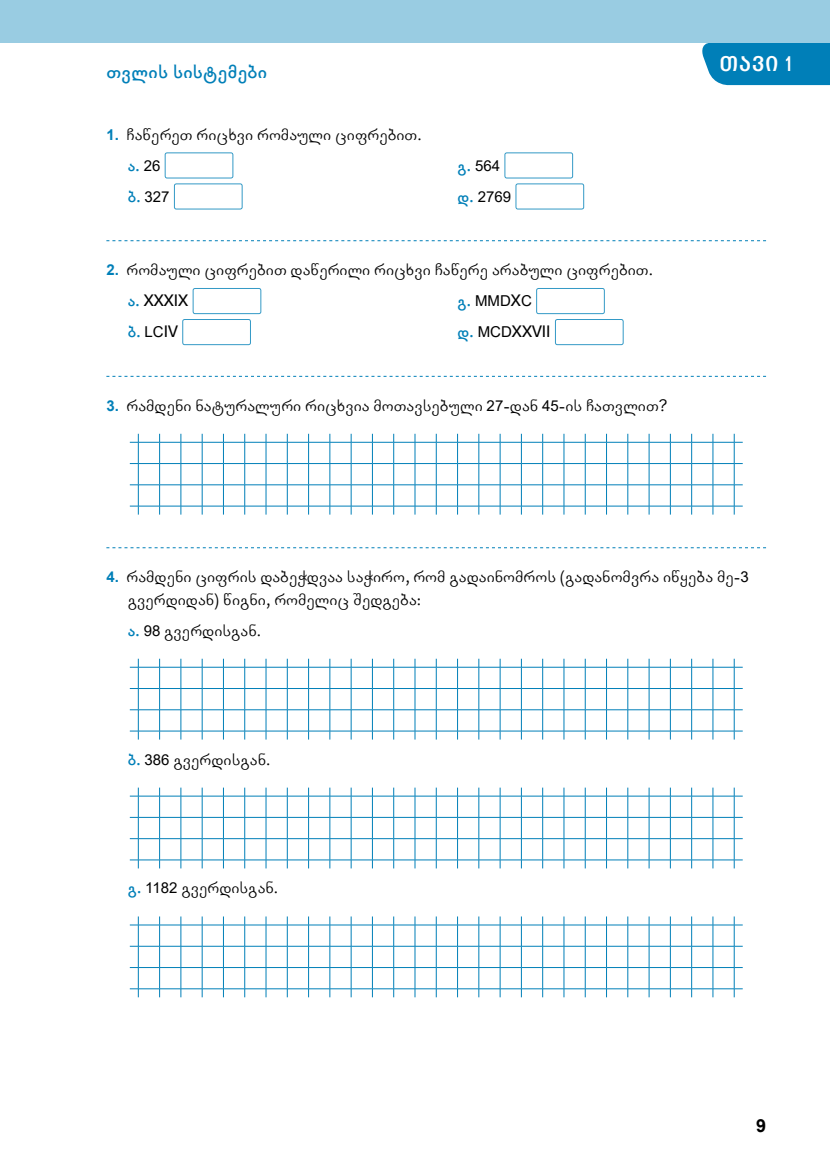
<style>
.page{position:relative;width:830px;height:1170px;background:#fff}
.page>*{position:absolute;margin:0;border:0;box-sizing:border-box;transform-origin:0 0}
.t1{font:700 21px "Kolhety New";color:#fff}
.t2{font:19.5px "Kolhety Normal New Bold";color:#007fb8}
.t3{font:700 18px "Arial";color:#000}
.t4{font:16.5px/31px "Kolhety Normal New";color:#000}
.t5{font:16.5px "Kolhety Normal New Bold";color:#007fb8}
.t6{font:15px/31px "Arial";color:#000}
.s1{font-family:"Arial";font-weight:700;font-size:15px;color:#007fb8}
.s2{font-family:"Arial";font-size:15px;color:#000}
.s3{font-family:"Kolhety Normal New Bold";font-size:16.5px;color:#007fb8}
.s4{font-family:"Kolhety Normal New Bold";color:#007fb8}
.s5{font-family:"Kolhety Normal New";color:#000}
.s6{font-family:"Kolhety Normal New";font-size:16.5px}
.s7{font-family:"Arial";font-size:15px}
</style>
<div class="page">
<div style="left:702px;top:43px;width:127px;height:42px;background:#007fb8"></div>
<div style="left:0;top:0;width:829px;height:43px;background:#99cce2"></div>
<div style="left:165px;top:153px;width:68px;height:25px;border:1px solid #3399c6;border-radius:2px"></div>
<div style="left:174px;top:184px;width:68px;height:25px;border:1px solid #3399c6;border-radius:2px"></div>
<div style="left:504px;top:153px;width:68px;height:25px;border:1px solid #3399c6;border-radius:2px"></div>
<div style="left:515px;top:184px;width:68px;height:25px;border:1px solid #3399c6;border-radius:2px"></div>
<svg style="left:106px;top:240px;width:659px;height:1px"></svg>
<div style="left:193px;top:288px;width:68px;height:26px;border:1px solid #3399c6;border-radius:2px"></div>
<div style="left:182px;top:319px;width:68px;height:26px;border:1px solid #3399c6;border-radius:2px"></div>
<div style="left:536px;top:288px;width:68px;height:26px;border:1px solid #3399c6;border-radius:2px"></div>
<div style="left:555px;top:319px;width:68px;height:26px;border:1px solid #3399c6;border-radius:2px"></div>
<svg style="left:106px;top:376px;width:659px;height:1px"></svg>
<svg style="left:106px;top:547px;width:659px;height:1px"></svg>
<svg style="left:130px;top:434px;width:612px;height:80px"></svg>
<svg style="left:130px;top:658px;width:612px;height:81px"></svg>
<svg style="left:130px;top:787px;width:612px;height:81px"></svg>
<svg style="left:130px;top:916px;width:612px;height:81px"></svg>
<p class="t2" style="left:106px;top:64px;width:162px">TVLIS SISTEMEBI</p>
<p class="t4" style="left:106px;top:120px;width:316px"><span class="s1">1.</span> CAWERET RICXVI ROMAULI CIFREBIT.</p>
<p class="t5" style="left:128px;top:159px;width:34px">A. <span class="s2">26</span></p>
<p class="t6" style="left:128px;top:182px;width:43px"><span class="s3">B.</span> 327</p>
<p class="t6" style="left:457px;top:151px;width:55px"><span class="s3">G.</span> 564<br><span class="s3">D.</span> 2769</p>
<p class="t4" style="left:128px;top:256px;width:526px;text-indent:-21px"><span class="s1">2.</span> ROMAULI CIFREBIT DAWERILI RICXVI CAWERE ARABULI CIFREBIT.<br><span class="s4">A.</span> XXXIX</p>
<p class="t5" style="left:128px;top:325px;width:52px">B. <span class="s2">LC</span><span class="s5">IV</span></p>
<p class="t6" style="left:457px;top:286px;width:76px"><span class="s3">G.</span> MMD<span class="s6">X</span>C</p>
<p class="t4" style="left:457px;top:318px;width:95px"><span class="s4">D.</span> <span class="s7">MCD</span>XXVII</p>
<p class="t4" style="left:106px;top:392px;width:562px"><span class="s1">3.</span> RAMDENI NATURALURI RICXVIA MOTAVSEBULI <span class="s7">27</span>-DAN <span class="s7">45</span>-IS CATVLIT?</p>
<p class="t1" style="left:719px;top:52px;width:77px">Tavi 1</p>
<p class="t4" style="left:128px;top:567px;width:622px;line-height:22.5px;text-indent:-21px"><span class="s1">4.</span> RAMDENI CIFRIS DABEWDVAA SAWIRO, ROM GADAINOMROS (GADANOMVRA IWYEBA ME-<span class="s7">3<br></span>GVERDIDAN) WIGNI, ROMELIC SEDGEBA:</p>
<p class="t4" style="left:128px;top:616px;width:135px"><span class="s4">A.</span> <span class="s7">98</span> GVERDISGAN.</p>
<p class="t4" style="left:128px;top:745px;width:144px"><span class="s4">B.</span> <span class="s7">386</span> GVERDISGAN.</p>
<p class="t4" style="left:128px;top:874px;width:152px"><span class="s4">G.</span> <span class="s7">1182</span> GVERDISGAN.</p>
<p class="t3" style="left:755px;top:1115px;width:12px">9</p>
</div>
